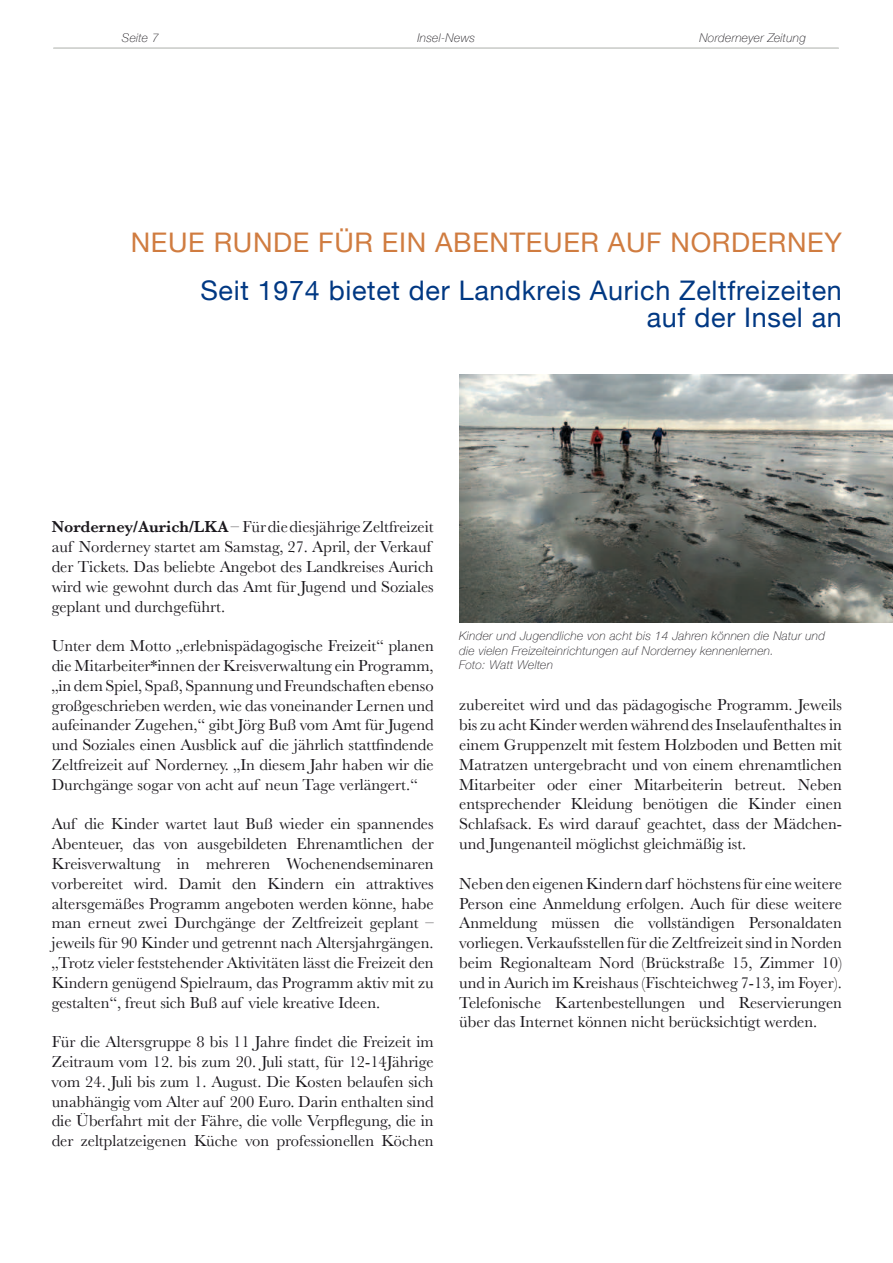
<style>
.page{position:relative;width:893px;height:1263px;background:#fff}
.page>*{position:absolute;margin:0;border:0;box-sizing:border-box;transform-origin:0 0}
.t1{font:27px/27px "Helvetica Neue";letter-spacing:.025em;color:#003883;text-align:right}
.t2{font:27px "Helvetica Neue";letter-spacing:.025em;color:#d07c40}
.t3{font:16.5px/19.8px "Baskerville";color:#1a171c;text-align:justify}
.t4{font:italic 100 12px/14.4px "Helvetica Neue";letter-spacing:.025em;color:#1a171c}
.s1{font-weight:600}
</style>
<div class="page">
<hr style="left:54px;top:47px;width:785px;height:2px;background:#d1d3d0">
<hr style="left:53px;top:47px;width:785px;height:2px;background:#d1d3d0">
<img style="left:459px;top:375px;width:434px;height:247px">
<p class="t4" style="left:122px;top:31px;width:38px">Seite 7</p>
<p class="t4" style="left:417px;top:31px;width:59px">Insel-News</p>
<p class="t4" style="left:436px;top:31px;width:22px">Titel</p>
<p class="t4" style="left:699px;top:32px;width:108px">Norderneyer Zeitung</p>
<h1 class="t2" style="left:131px;top:228px;width:713px">NEUE RUNDE FÜR EIN ABENTEUER AUF NORDERNEY</h1>
<h1 class="t1" style="left:200px;top:278px;width:643px">Seit 1974 bietet der Landkreis Aurich Zeltfreizeiten auf der Insel an</h1>
<p class="t3" style="left:52px;top:519px;width:384px;text-align:left"><span class="s1">Norderney/Aurich/LKA</span> – Für die diesjährige Zeltfreizeit auf Norderney startet am Samstag, 27. April, der Verkauf der Tickets. Das beliebte Angebot des Landkreises Aurich wird wie gewohnt durch das Amt für Jugend und Soziales geplant und durchgeführt.</p>
<p class="t3" style="left:52px;top:638px;width:384px">Unter dem Motto „erlebnispädagogische Freizeit“ planen die Mitarbeiter*innen der Kreisverwaltung ein Programm, „in dem Spiel, Spaß, Spannung und Freundschaften ebenso großgeschrieben werden, wie das voneinander Lernen und aufeinander Zugehen,“ gibt Jörg Buß vom Amt für Jugend und Soziales einen Ausblick auf die jährlich statt昀椀ndende Zeltfreizeit auf Norderney. „In diesem Jahr haben wir die Durchgänge sogar von acht auf neun Tage verlängert.“</p>
<p class="t3" style="left:52px;top:816px;width:384px">Auf die Kinder wartet laut Buß wieder ein spannendes Abenteuer, das von ausgebildeten Ehrenamtlichen der Kreisverwaltung in mehreren Wochenendseminaren vorbereitet wird. Damit den Kindern ein attraktives altersgemäßes Programm angeboten werden könne, habe man erneut zwei Durchgänge der Zeltfreizeit geplant – jeweils für 90 Kinder und getrennt nach Altersjahrgängen. „Trotz vieler feststehender Aktivitäten lässt die Freizeit den Kindern genügend Spielraum, das Programm aktiv mit zu gestalten“, freut sich Buß auf viele kreative Ideen.</p>
<p class="t3" style="left:52px;top:1032px;width:384px">Für die Altersgruppe 8 bis 11 Jahre 昀椀ndet die Freizeit im Zeitraum vom 12. bis zum 20. Juli statt, für 12-14Jährige vom 24. Juli bis zum 1. August. Die Kosten belaufen sich unabhängig vom Alter auf 200 Euro. Darin enthalten sind die Überfahrt mit der Fähre, die volle Verp昀氀egung, die in der zeltplatzeigenen Küche von professionellen Köchen</p>
<p class="t4" style="left:459px;top:630px;width:367px">Kinder und Jugendliche von acht bis 14 Jahren können die Natur und die vielen Freizeiteinrichtungen auf Norderney kennenlernen.<br>Foto: Watt Welten</p>
<p class="t3" style="left:459px;top:697px;width:384px">zubereitet wird und das pädagogische Programm. Jeweils bis zu acht Kinder werden während des Inselaufenthaltes in einem Gruppenzelt mit festem Holzboden und Betten mit Matratzen untergebracht und von einem ehrenamtlichen Mitarbeiter oder einer Mitarbeiterin betreut. Neben entsprechender Kleidung benötigen die Kinder einen Schlafsack. Es wird darauf geachtet, dass der Mädchen&shy;und Jungenanteil möglichst gleichmäßig ist.</p>
<p class="t3" style="left:459px;top:875px;width:384px">Neben den eigenen Kindern darf höchstens für eine weitere Person eine Anmeldung erfolgen. Auch für diese weitere Anmeldung müssen die vollständigen Personaldaten vorliegen. Verkaufsstellen für die Zeltfreizeit sind in Norden beim Regionalteam Nord (Brückstraße 15, Zimmer 10) und in Aurich im Kreishaus (Fischteichweg 7-13, im Foyer).<br>Telefonische Kartenbestellungen und Reservierungen über das Internet können nicht berücksichtigt werden.</p>
</div>
